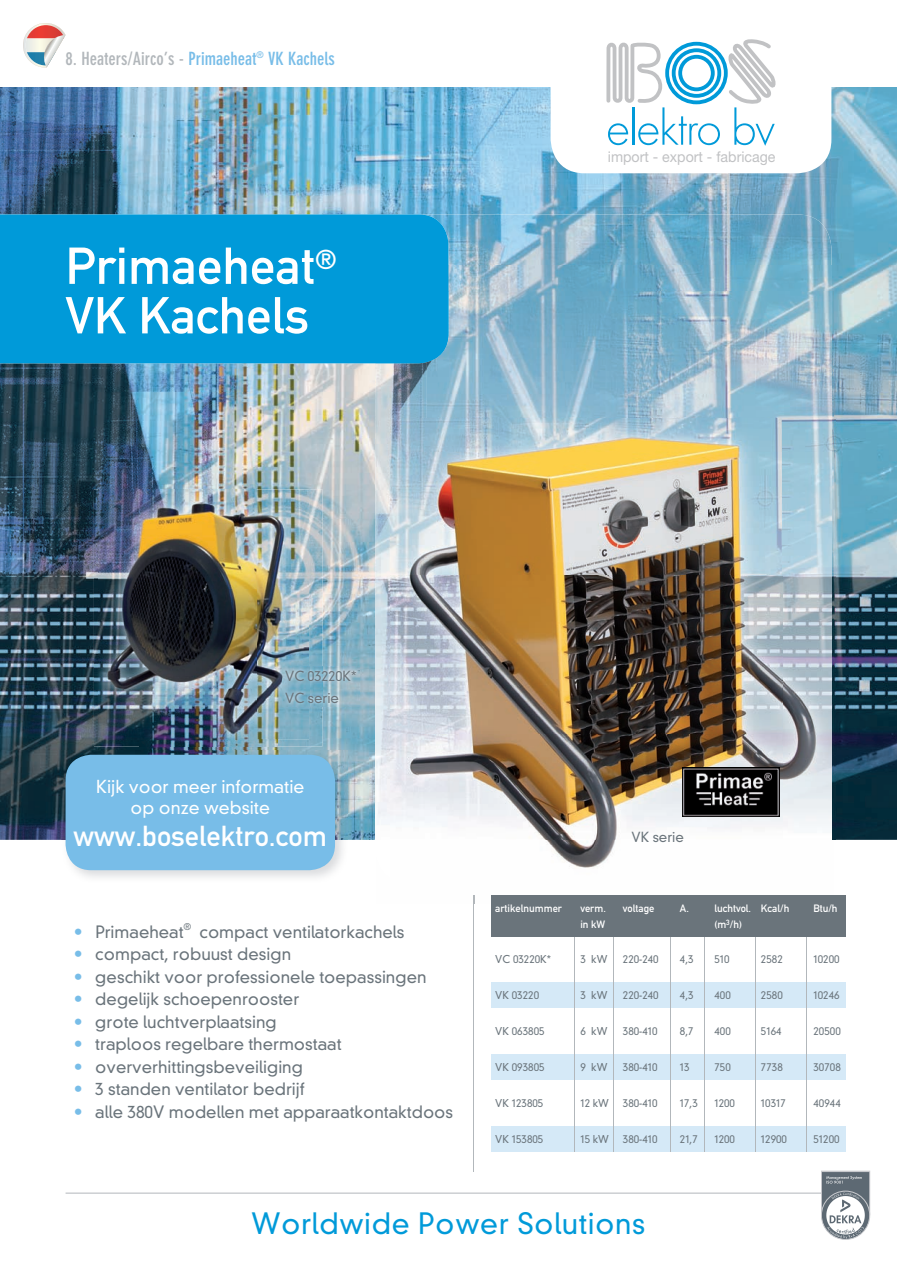
<style>
.page{position:relative;width:897px;height:1267px;background:#fff}
.page>*{position:absolute;margin:0;border:0;box-sizing:border-box;transform-origin:0 0}
.t1{font:51px/49.5px "DIN Mittelschrift Alternate";color:#fff}
.t2{font:300 28.5px "DIN Neuzeit Grotesk";letter-spacing:.02em;color:#009ad9}
.t3{font:28.5px "DIN Mittelschrift";color:#fff}
.t4{font:700 condensed 18px "DIN Neuzeit Grotesk";color:#78bde8}
.t5{font:300 17.4px/20.9px "DIN Neuzeit Grotesk";color:#fff;text-align:center}
.t6{font:300 16.5px "DIN Neuzeit Grotesk";color:#6a747b}
.t7{font:14.85px "Helvetica Neue";color:#c1c2c4;scale:.96 1}
.t8{font:300 13.5px/22.5px "DIN Neuzeit Grotesk";color:#6a747b}
.t9{font:300 10.5px "DIN Neuzeit Grotesk";color:#6a747b}
.t10{font:10.5px "DIN Mittelschrift";color:#fff}
.t11{font:300 9px "DIN Neuzeit Grotesk";color:#6a747b}
.s1{color:#b2b7bb}
.s2{color:#78bde8}
</style>
<div class="page">
<img style="left:0;top:87px;width:896px;height:752px">
<img style="left:448px;top:214px;width:383px;height:52px">
<img style="left:448px;top:266px;width:383px;height:25px">
<img style="left:375px;top:363px;width:51px;height:476px">
<img style="left:94px;top:489px;width:228px;height:51px">
<img style="left:94px;top:540px;width:45px;height:206px">
<img style="left:277px;top:540px;width:45px;height:206px">
<img style="left:139px;top:739px;width:138px;height:7px">
<img style="left:99px;top:489px;width:210px;height:250px">
<div style="left:550px;top:31px;width:281px;height:142px;background:#fff;border-radius:34px"></div>
<svg style="left:606px;top:39px;width:169px;height:107px"></svg>
<img style="left:61px;top:750px;width:287px;height:128px">
<div style="left:66px;top:754px;width:269px;height:116px;background:#78bde8;border-radius:26px"></div>
<div style="left:0;top:214px;width:448px;height:149px;background:#009ad9"></div>
<hr style="left:473px;top:895px;width:1px;height:276px;background:#b2b7bb">
<div style="left:491px;top:1125px;width:354px;height:26px;background:#d5e9f7"></div>
<div style="left:491px;top:981px;width:354px;height:26px;background:#d5e9f7"></div>
<div style="left:491px;top:1053px;width:354px;height:26px;background:#d5e9f7"></div>
<hr style="left:574px;top:903px;width:1px;height:248px;background:#b2b7bb">
<hr style="left:670px;top:903px;width:1px;height:248px;background:#b2b7bb">
<hr style="left:613px;top:903px;width:1px;height:248px;background:#b2b7bb">
<hr style="left:704px;top:903px;width:1px;height:248px;background:#b2b7bb">
<hr style="left:806px;top:903px;width:1px;height:248px;background:#b2b7bb">
<hr style="left:755px;top:903px;width:1px;height:248px;background:#b2b7bb">
<div style="left:491px;top:895px;width:354px;height:41px;background:#6a747b"></div>
<hr style="left:66px;top:1192px;width:765px;height:1px;background:#b2b7bb">
<div style="left:821px;top:1170px;width:48px;height:44px;background:#5d6973"></div>
<div style="left:821px;top:1170px;width:48px;height:44px;border:1px solid #cacbcf"></div>
<svg style="left:821px;top:1190px;width:48px;height:49px"></svg>
<div style="left:821px;top:1190px;width:48px;height:49px;border:1px solid #cacbcf;border-radius:50%"></div>
<hr style="left:821px;top:1171px;width:48px;height:1px;background:#cacbcf">
<svg style="left:826px;top:1176px;width:35px;height:7px"></svg>
<svg style="left:826px;top:1192px;width:38px;height:46px"></svg>
<svg style="left:23px;top:23px;width:43px;height:45px"></svg>
<img style="left:833px;top:418px;width:2px;height:422px">
<img style="left:831px;top:291px;width:2px;height:548px">
<img style="left:426px;top:291px;width:405px;height:127px">
<div style="left:376px;top:291px;width:72px;height:72px;background:#009ad9"></div>
<img style="left:390px;top:418px;width:441px;height:450px">
<img style="left:682px;top:767px;width:97px;height:49px">
<img style="left:282px;top:666px;width:77px;height:40px">
<p class="t4" style="left:66px;top:48px;width:271px"><span class="s1">8. Heaters/Airco’s -</span> Primaeheat<sup>®</sup> VK Kachels</p>
<h1 class="t1" style="left:66px;top:241px;width:272px">Primaeheat<sup>®<br></sup>VK Kachels</h1>
<p class="t7" style="left:607px;top:148px;width:176px">import - export - fabricage</p>
<p class="t8" style="left:285px;top:664px;width:73px">VC 03220K*<br>VC serie</p>
<p class="t5" style="left:96px;top:776px;width:210px">Kijk voor meer informatie op onze website</p>
<h2 class="t3" style="left:74px;top:818px;width:255px">www.boselektro.com</h2>
<p class="t6" style="left:74px;top:921px;width:111px"><span class="s2">•</span> Primaeheat</p>
<p class="t11" style="left:184px;top:921px;width:9px">®</p>
<p class="t6" style="left:199px;top:921px;width:206px">compact ventilatorkachels</p>
<p class="t6" style="left:74px;top:944px;width:219px"><span class="s2">•</span> compact, robuust design</p>
<p class="t6" style="left:74px;top:966px;width:354px"><span class="s2">•</span> geschikt voor professionele toepassingen</p>
<p class="t6" style="left:74px;top:989px;width:226px"><span class="s2">•</span> degelijk schoepenrooster</p>
<p class="t6" style="left:74px;top:1011px;width:204px"><span class="s2">•</span> grote luchtverplaatsing</p>
<p class="t6" style="left:74px;top:1034px;width:269px"><span class="s2">•</span> traploos regelbare thermostaat</p>
<p class="t6" style="left:74px;top:1056px;width:230px"><span class="s2">•</span> oververhittingsbeveiliging</p>
<p class="t6" style="left:74px;top:1079px;width:232px"><span class="s2">•</span> 3 standen ventilator bedrijf</p>
<p class="t6" style="left:74px;top:1101px;width:380px"><span class="s2">•</span> alle 380V modellen met apparaatkontaktdoos</p>
<p class="t8" style="left:631px;top:825px;width:54px">VK serie</p>
<p class="t10" style="left:495px;top:901px;width:68px">artikelnummer</p>
<p class="t10" style="left:580px;top:901px;width:27px">verm.</p>
<p class="t10" style="left:622px;top:901px;width:33px">voltage</p>
<p class="t10" style="left:679px;top:901px;width:10px">A.</p>
<p class="t10" style="left:714px;top:901px;width:76px">luchtvol. Kcal/h</p>
<p class="t10" style="left:813px;top:901px;width:26px">Btu/h</p>
<p class="t10" style="left:580px;top:918px;width:26px">in kW</p>
<p class="t10" style="left:714px;top:918px;width:29px">(m<sup>3</sup>/h)</p>
<p class="t9" style="left:495px;top:952px;width:57px">VC 03220K*</p>
<p class="t9" style="left:580px;top:952px;width:29px">3 kW</p>
<p class="t9" style="left:622px;top:952px;width:37px">220-240</p>
<p class="t9" style="left:679px;top:952px;width:15px">4,3</p>
<p class="t9" style="left:714px;top:952px;width:17px">510</p>
<p class="t9" style="left:760px;top:952px;width:23px">2582</p>
<p class="t9" style="left:813px;top:952px;width:28px">10200</p>
<p class="t9" style="left:495px;top:988px;width:45px">VK 03220</p>
<p class="t9" style="left:580px;top:988px;width:29px">3 kW</p>
<p class="t9" style="left:622px;top:988px;width:37px">220-240</p>
<p class="t9" style="left:679px;top:988px;width:15px">4,3</p>
<p class="t9" style="left:714px;top:988px;width:18px">400</p>
<p class="t9" style="left:760px;top:988px;width:23px">2580</p>
<p class="t9" style="left:813px;top:988px;width:28px">10246</p>
<p class="t9" style="left:495px;top:1024px;width:51px">VK 063805</p>
<p class="t9" style="left:580px;top:1024px;width:29px">6 kW</p>
<p class="t9" style="left:622px;top:1024px;width:36px">380-410</p>
<p class="t9" style="left:679px;top:1024px;width:15px">8,7</p>
<p class="t9" style="left:714px;top:1024px;width:18px">400</p>
<p class="t9" style="left:760px;top:1024px;width:22px">5164</p>
<p class="t9" style="left:813px;top:1024px;width:29px">20500</p>
<p class="t9" style="left:495px;top:1060px;width:51px">VK 093805</p>
<p class="t9" style="left:580px;top:1060px;width:29px">9 kW</p>
<p class="t9" style="left:622px;top:1060px;width:36px">380-410</p>
<p class="t9" style="left:679px;top:1060px;width:11px">13</p>
<p class="t9" style="left:714px;top:1060px;width:18px">750</p>
<p class="t9" style="left:760px;top:1060px;width:23px">7738</p>
<p class="t9" style="left:813px;top:1060px;width:29px">30708</p>
<p class="t9" style="left:495px;top:1096px;width:50px">VK 123805</p>
<p class="t9" style="left:580px;top:1096px;width:30px">12 kW</p>
<p class="t9" style="left:622px;top:1096px;width:36px">380-410</p>
<p class="t9" style="left:679px;top:1096px;width:19px">17,3</p>
<p class="t9" style="left:714px;top:1096px;width:22px">1200</p>
<p class="t9" style="left:760px;top:1096px;width:26px">10317</p>
<p class="t9" style="left:813px;top:1096px;width:29px">40944</p>
<p class="t9" style="left:495px;top:1132px;width:50px">VK 153805</p>
<p class="t9" style="left:580px;top:1132px;width:30px">15 kW</p>
<p class="t9" style="left:622px;top:1132px;width:36px">380-410</p>
<p class="t9" style="left:679px;top:1132px;width:19px">21,7</p>
<p class="t9" style="left:714px;top:1132px;width:22px">1200</p>
<p class="t9" style="left:760px;top:1132px;width:28px">12900</p>
<p class="t9" style="left:813px;top:1132px;width:28px">51200</p>
<h2 class="t2" style="left:251px;top:1205px;width:395px">Worldwide Power Solutions</h2>
</div>
